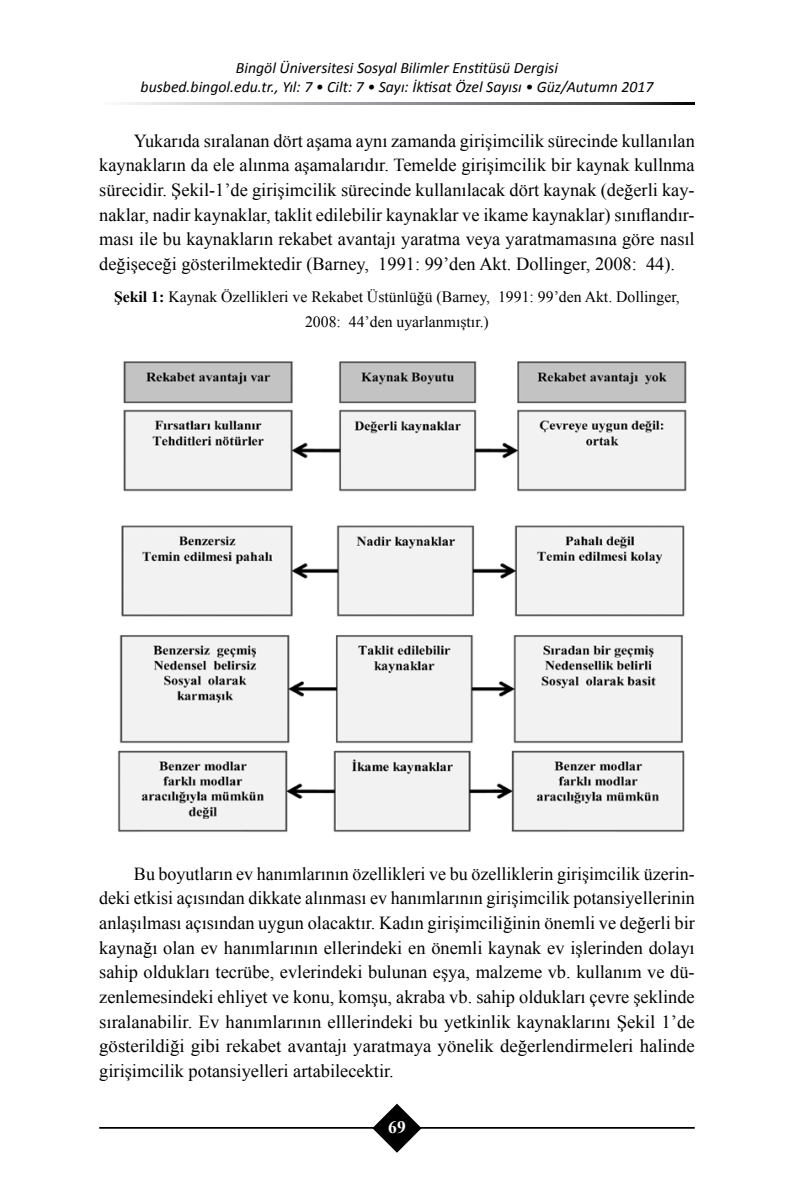
<style>
.page{position:relative;width:794px;height:1191px;background:#fff}
.page>*{position:absolute;margin:0;border:0;box-sizing:border-box;transform-origin:0 0}
.t1{font:18.38px/24.7px "Times New Roman";color:#000;text-align:justify}
.t2{font:700 17.5px "Times New Roman";color:#fff}
.t3{font:italic 15.75px/18.9px "Calibri";color:#000;text-align:center}
.t4{font:15.75px/24.7px "Times New Roman";color:#000;text-align:center}
.s1{font-weight:700}
</style>
<div class="page">
<hr style="left:99px;top:1127px;width:595px;height:1px;background:#000">
<svg style="left:372px;top:1103px;width:49px;height:49px"></svg>
<img style="left:124px;top:102px;width:570px;height:2px">
<img style="left:118px;top:361px;width:569px;height:471px">
<p class="t3" style="left:141px;top:58px;width:514px">Bingöl Üniversitesi Sosyal Bilimler Enstitüsü Dergisi<br>busbed.bingol.edu.tr., Yıl: 7 • Cilt: 7 • Sayı: İktisat Özel Sayısı • Güz/Autumn 2017</p>
<p class="t1" style="left:99px;top:128px;width:597px;text-indent:35px">Yukarıda sıralanan dört aşama aynı zamanda girişimcilik sürecinde kullanılan kaynakların da ele alınma aşamalarıdır. Temelde girişimcilik bir kaynak kullnma sürecidir. Şekil-1’de girişimcilik sürecinde kullanılacak dört kaynak (değerli kay&shy;naklar, nadir kaynaklar, taklit edilebilir kaynaklar ve ikame kaynaklar) sınıflandır&shy;ması ile bu kaynakların rekabet avantajı yaratma veya yaratmamasına göre nasıl değişeceği gösterilmektedir (Barney, 1991: 99’den Akt. Dollinger, 2008: 44).</p>
<p class="t4" style="left:114px;top:284px;width:567px"><span class="s1">Şekil 1:</span> Kaynak Özellikleri ve Rekabet Üstünlüğü (Barney, 1991: 99’den Akt. Dollinger,<br>2008: 44’den uyarlanmıştır.)</p>
<p class="t1" style="left:99px;top:861px;width:597px;text-indent:35px">Bu boyutların ev hanımlarının özellikleri ve bu özelliklerin girişimcilik üzerin&shy;deki etkisi açısından dikkate alınması ev hanımlarının girişimcilik potansiyellerinin anlaşılması açısından uygun olacaktır. Kadın girişimciliğinin önemli ve değerli bir kaynağı olan ev hanımlarının ellerindeki en önemli kaynak ev işlerinden dolayı sahip oldukları tecrübe, evlerindeki bulunan eşya, malzeme vb. kullanım ve dü&shy;zenlemesindeki ehliyet ve konu, komşu, akraba vb. sahip oldukları çevre şeklinde sıralanabilir. Ev hanımlarının elllerindeki bu yetkinlik kaynaklarını Şekil 1’de gösterildiği gibi rekabet avantajı yaratmaya yönelik değerlendirmeleri halinde girişimcilik potansiyelleri artabilecektir.</p>
<p class="t2" style="left:388px;top:1115px;width:19px">69</p>
</div>
